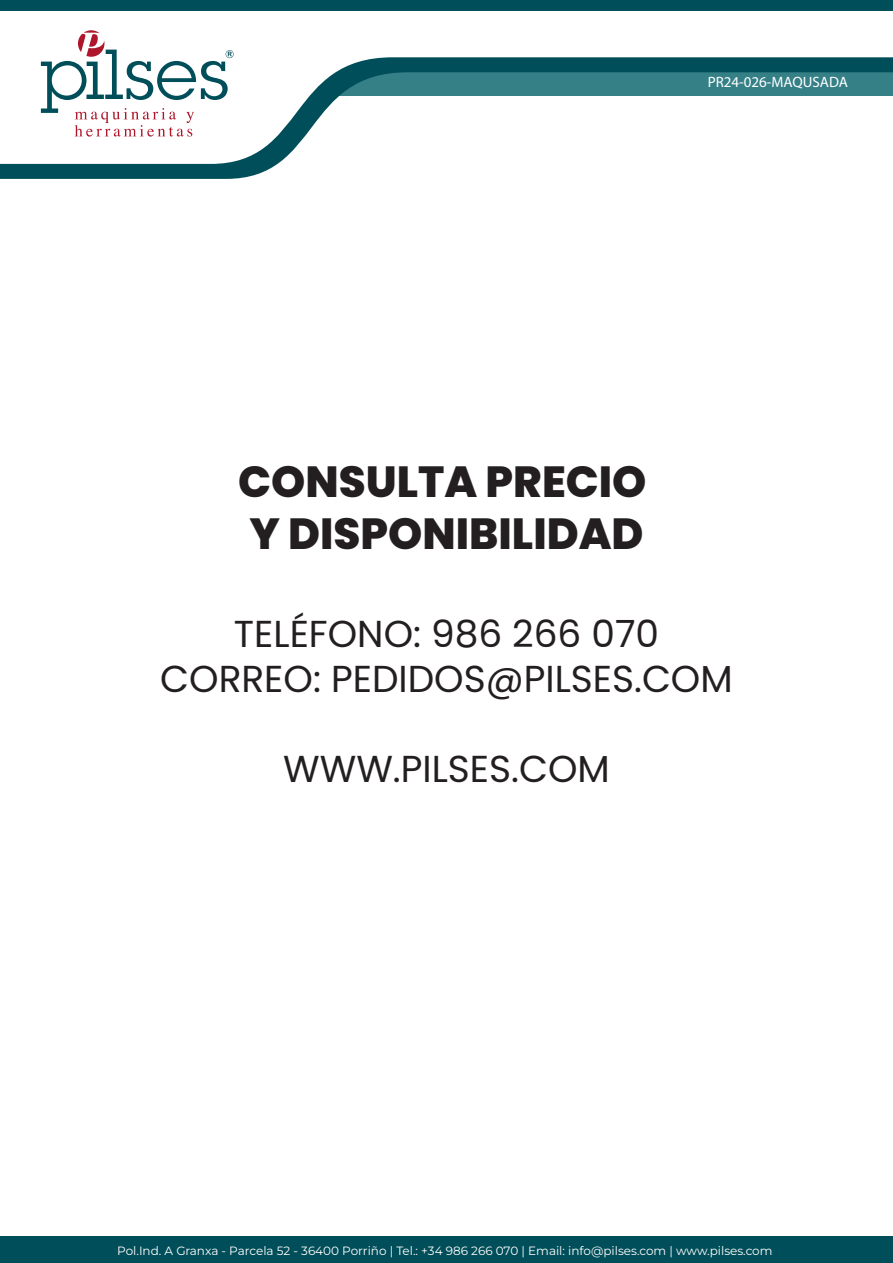
<style>
.page{position:relative;width:893px;height:1263px;background:#fff}
.page>*{position:absolute;margin:0;border:0;box-sizing:border-box;transform-origin:0 0}
.t1{font:800 43.5px/52.2px "Poppins";color:#231f20}
.t2{font:37.5px/45px "Poppins";color:#231f20;text-align:center}
.t3{font:15px "Myriad Pro";color:#fff}
.t4{font:12px "Montserrat";color:#fff}
</style>
<div class="page">
<div style="left:0;top:1237px;width:893px;height:26px;background:#004e59"></div>
<svg style="left:0;top:164px;width:278px;height:15px;background:#105963"></svg>
<svg style="left:0;top:57px;width:893px;height:107px"></svg>
<svg style="left:41px;top:30px;width:193px;height:107px"></svg>
<div style="left:0;top:0;width:893px;height:11px;background:#004e59"></div>
<p class="t3" style="left:708px;top:73px;width:142px">PR24-026-MAQUSADA</p>
<h1 class="t1" style="left:238px;top:456px;width:410px">CONSULTA PRECIO<br>Y DISPONIBILIDAD</h1>
<h2 class="t2" style="left:160px;top:611px;width:574px">TELÉFONO: 986 266 070<br>CORREO: PEDIDOS@PILSES.COM</h2>
<h2 class="t2" style="left:283px;top:746px;width:328px">WWW.PILSES.COM</h2>
<p class="t4" style="left:117px;top:1243px;width:657px">Pol.Ind. A Granxa - Parcela 52 - 36400 Porriño | Tel.: +34 986 266 070 | Email: info@pilses.com | www.pilses.com</p>
</div>
